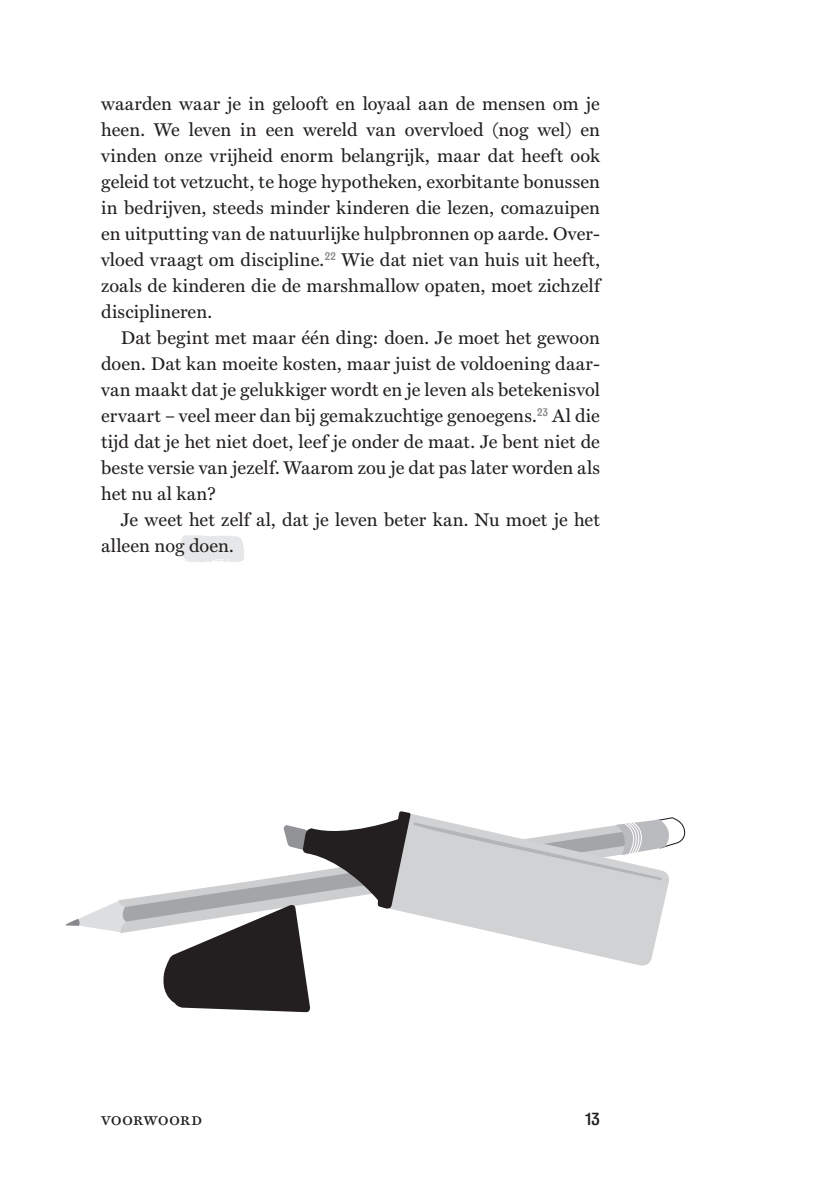
<style>
.page{position:relative;width:823px;height:1194px;background:#fff}
.page>*{position:absolute;margin:0;border:0;box-sizing:border-box;transform-origin:0 0}
.t1{font:18.4px/26px "Miller Text";letter-spacing:.01em;color:#231f20;text-align:justify}
.t2{font:18px "Miller Text Roman SC";letter-spacing:.005em;color:#231f20}
.t3{font:16px "Bureau Grotesque Five Three";color:#231f20}
</style>
<div class="page">
<svg style="left:180px;top:535px;width:64px;height:27px;background:#e8e9eb"></svg>
<svg style="left:121px;top:894px;width:41px;height:28px"></svg>
<svg style="left:66px;top:900px;width:60px;height:32px"></svg>
<svg style="left:162px;top:811px;width:524px;height:201px"></svg>
<p class="t1" style="left:101px;top:92px;width:500px">waarden waar je in gelooft en loyaal aan de mensen om je heen. We leven in een wereld van overvloed (nog wel) en vinden onze vrijheid enorm belangrijk, maar dat heeft ook geleid tot vetzucht, te hoge hypotheken, exorbitante bonussen in bedrijven, steeds minder kinderen die lezen, comazuipen en uitputting van de natuurlijke hulpbronnen op aarde. Over&shy;vloed vraagt om discipline.<sup>22</sup> Wie dat niet van huis uit heeft, zoals de kinderen die de marshmallow opaten, moet zichzelf disciplineren.</p>
<p class="t1" style="left:101px;top:326px;width:500px;text-indent:20px">Dat begint met maar één ding: doen. Je moet het gewoon doen. Dat kan moeite kosten, maar juist de voldoening daar&shy;van maakt dat je gelukkiger wordt en je leven als betekenisvol ervaart – veel meer dan bij gemakzuchtige genoegens.<sup>23</sup> Al die tijd dat je het niet doet, leef je onder de maat. Je bent niet de beste versie van jezelf. Waarom zou je dat pas later worden als het nu al kan?</p>
<p class="t1" style="left:101px;top:508px;width:500px;text-indent:20px">Je weet het zelf al, dat je leven beter kan. Nu moet je het alleen nog doen.</p>
<p class="t2" style="left:101px;top:1108px;width:103px">voorwoord</p>
<p class="t3" style="left:585px;top:1112px;width:16px">13</p>
</div>
